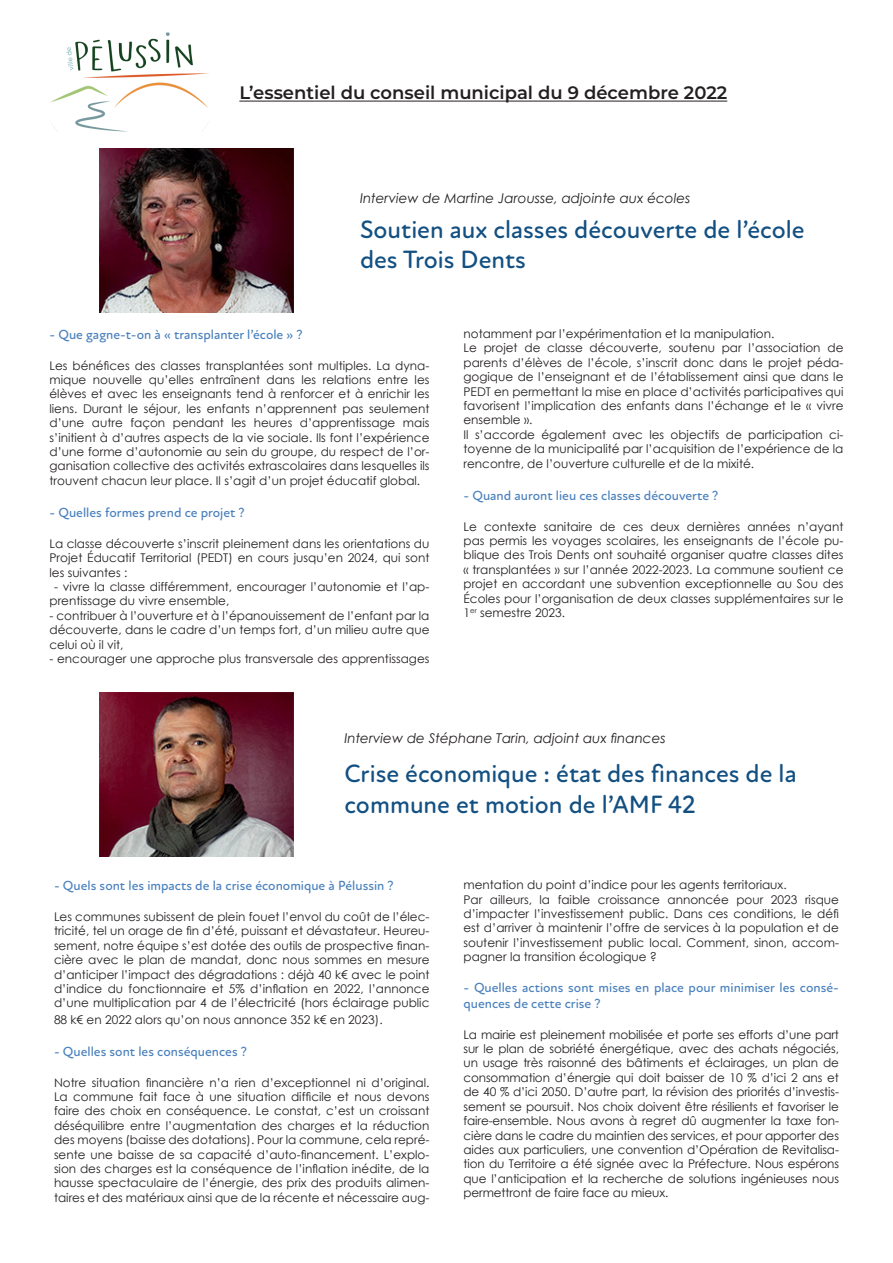
<style>
.page{position:relative;width:893px;height:1263px;background:#fff}
.page>*{position:absolute;margin:0;border:0;box-sizing:border-box;transform-origin:0 0}
.t1{font:500 25.5px/30.6px "New Atten Round";color:#135082}
.t2{font:600 18px "Montserrat";color:#231f20}
.t3{font:500 13.5px/16.2px "New Atten Round";color:#4a81bd}
.t4{font:italic 13.5px "Century Gothic";color:#231f20}
.t5{font:12px/14.4px "Century Gothic";color:#231f20;text-align:justify}
</style>
<div class="page">
<hr style="left:239px;top:101px;width:488px;height:1px;background:#231f20">
<img style="left:50px;top:32px;width:159px;height:100px">
<img style="left:100px;top:148px;width:194px;height:164px">
<img style="left:100px;top:692px;width:194px;height:165px">
<p class="t2" style="left:239px;top:80px;width:489px">L’essentiel du conseil municipal du 9 décembre 2022</p>
<p class="t4" style="left:360px;top:188px;width:332px">Interview de Martine Jarousse, adjointe aux écoles</p>
<p class="t1" style="left:360px;top:214px;width:446px">Soutien aux classes découverte de l’école des Trois Dents</p>
<p class="t3" style="left:50px;top:327px;width:255px">- Que gagne-t-on à « transplanter l’école » ?</p>
<p class="t5" style="left:50px;top:358px;width:381px">Les bénéfices des classes transplantées sont multiples. La dyna&shy;mique nouvelle qu’elles entraînent dans les relations entre les élèves et avec les enseignants tend à renforcer et à enrichir les liens. Durant le séjour, les enfants n’apprennent pas seulement d’une autre façon pendant les heures d’apprentissage mais s’initient à d’autres aspects de la vie sociale. Ils font l’expérience d’une forme d’autonomie au sein du groupe, du respect de l’or&shy;ganisation collective des activités extrascolaires dans lesquelles ils trouvent chacun leur place. Il s’agit d’un projet éducatif global.</p>
<p class="t3" style="left:50px;top:505px;width:197px">- Quelles formes prend ce projet ?</p>
<p class="t5" style="left:50px;top:536px;width:381px">La classe découverte s’inscrit pleinement dans les orientations du Projet Éducatif Territorial (PEDT) en cours jusqu’en 2024, qui sont les suivantes :</p>
<p class="t5" style="left:50px;top:579px;width:381px;text-indent:5px">- vivre la classe différemment, encourager l’autonomie et l’ap&shy;prentissage du vivre ensemble,</p>
<p class="t5" style="left:50px;top:608px;width:381px">- contribuer à l’ouverture et à l’épanouissement de l’enfant par la découverte, dans le cadre d’un temps fort, d’un milieu autre que celui où il vit,</p>
<p class="t5" style="left:50px;top:651px;width:381px">- encourager une approche plus transversale des apprentissages</p>
<p class="t5" style="left:463px;top:326px;width:312px">notamment par l’expérimentation et la manipulation.</p>
<p class="t5" style="left:463px;top:341px;width:381px">Le projet de classe découverte, soutenu par l’association de parents d’élèves de l’école, s’inscrit donc dans le projet péda&shy;gogique de l’enseignant et de l’établissement ainsi que dans le PEDT en permettant la mise en place d’activités participatives qui favorisent l’implication des enfants dans l’échange et le « vivre ensemble ».</p>
<p class="t5" style="left:463px;top:427px;width:381px">Il s’accorde également avec les objectifs de participation ci&shy;toyenne de la municipalité par l’acquisition de l’expérience de la rencontre, de l’ouverture culturelle et de la mixité.</p>
<p class="t3" style="left:463px;top:487px;width:256px">- Quand auront lieu ces classes découverte ?</p>
<p class="t5" style="left:463px;top:519px;width:381px">Le contexte sanitaire de ces deux dernières années n’ayant pas permis les voyages scolaires, les enseignants de l’école pu&shy;blique des Trois Dents ont souhaité organiser quatre classes dites « transplantées » sur l’année 2022-2023. La commune soutient ce projet en accordant une subvention exceptionnelle au Sou des Écoles pour l’organisation de deux classes supplémentaires sur le 1<sup>er</sup> semestre 2023.</p>
<p class="t4" style="left:344px;top:729px;width:323px">Interview de Stéphane Tarin, adjoint aux finances</p>
<p class="t1" style="left:344px;top:758px;width:454px">Crise économique : état des finances de la commune et motion de l’AMF 42</p>
<p class="t3" style="left:54px;top:878px;width:341px">- Quels sont les impacts de la crise économique à Pélussin ?</p>
<p class="t5" style="left:54px;top:909px;width:377px">Les communes subissent de plein fouet l’envol du coût de l’élec&shy;tricité, tel un orage de fin d’été, puissant et dévastateur. Heureu&shy;sement, notre équipe s’est dotée des outils de prospective finan&shy;cière avec le plan de mandat, donc nous sommes en mesure d’anticiper l’impact des dégradations : déjà 40 k€ avec le point d’indice du fonctionnaire et 5% d’inflation en 2022, l’annonce d’une multiplication par 4 de l’électricité (hors éclairage public</p>
<p class="t5" style="left:54px;top:1012px;width:330px">88 k€ en 2022 alors qu’on nous annonce 352 k€ en 2023).</p>
<p class="t3" style="left:54px;top:1043px;width:194px">- Quelles sont les conséquences ?</p>
<p class="t5" style="left:54px;top:1075px;width:377px">Notre situation financière n’a rien d’exceptionnel ni d’original.<br>La commune fait face à une situation difficile et nous devons faire des choix en conséquence. Le constat, c’est un croissant déséquilibre entre l’augmentation des charges et la réduction des moyens (baisse des dotations). Pour la commune, cela repré&shy;sente une baisse de sa capacité d’auto-financement. L’explo&shy;sion des charges est la conséquence de l’inflation inédite, de la hausse spectaculaire de l’énergie, des prix des produits alimen&shy;taires et des matériaux ainsi que de la récente et nécessaire aug-</p>
<p class="t5" style="left:463px;top:877px;width:325px">mentation du point d’indice pour les agents territoriaux.</p>
<p class="t5" style="left:463px;top:892px;width:377px">Par ailleurs, la faible croissance annoncée pour 2023 risque d’impacter l’investissement public. Dans ces conditions, le défi est d’arriver à maintenir l’offre de services à la population et de soutenir l’investissement public local. Comment, sinon, accom&shy;pagner la transition écologique ?</p>
<p class="t3" style="left:463px;top:979px;width:377px">- Quelles actions sont mises en place pour minimiser les consé&shy;quences de cette crise ?</p>
<p class="t5" style="left:463px;top:1027px;width:377px">La mairie est pleinement mobilisée et porte ses efforts d’une part sur le plan de sobriété énergétique, avec des achats négociés, un usage très raisonné des bâtiments et éclairages, un plan de consommation d’énergie qui doit baisser de 10 % d’ici 2 ans et de 40 % d’ici 2050. D’autre part, la révision des priorités d’investis&shy;sement se poursuit. Nos choix doivent être résilients et favoriser le faire-ensemble. Nous avons à regret dû augmenter la taxe fon&shy;cière dans le cadre du maintien des services, et pour apporter des aides aux particuliers, une convention d’Opération de Revitalisa&shy;tion du Territoire a été signée avec la Préfecture. Nous espérons que l’anticipation et la recherche de solutions ingénieuses nous permettront de faire face au mieux.</p>
</div>
